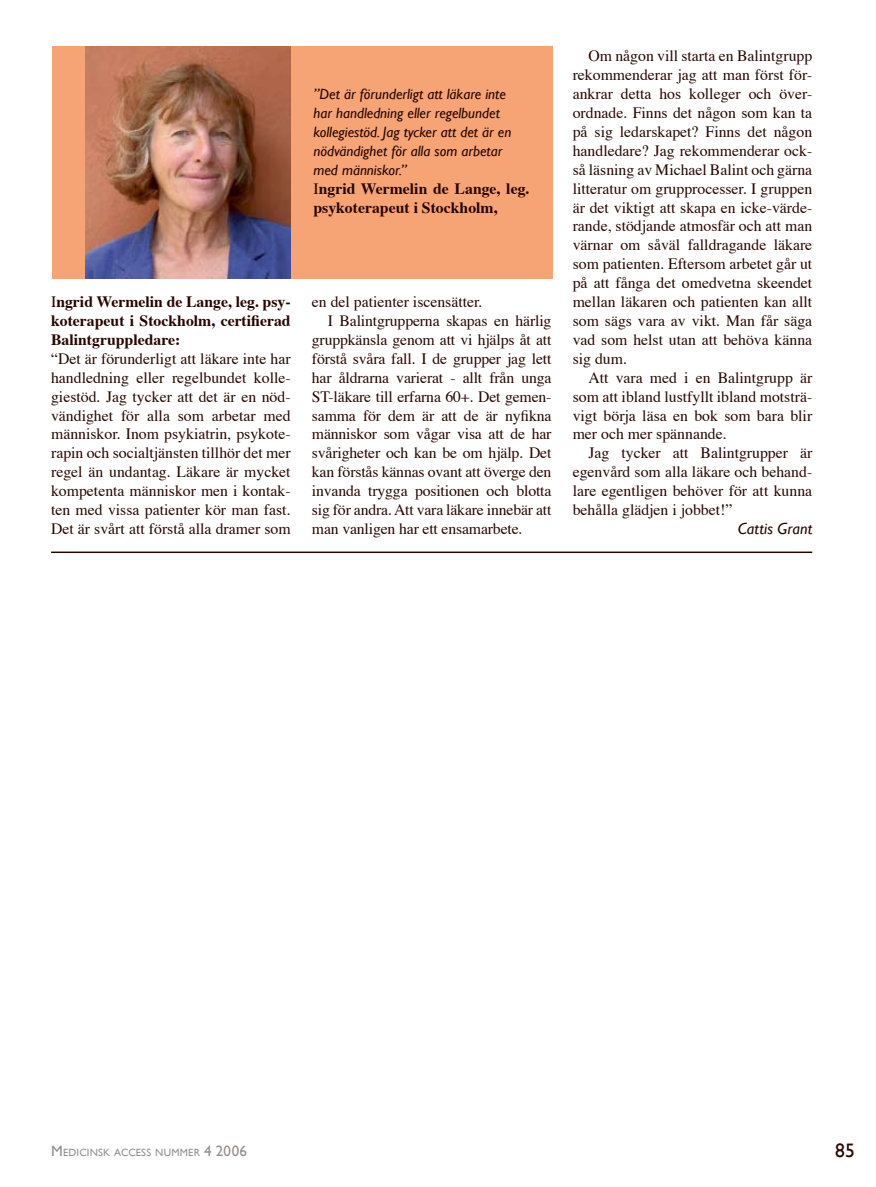
<style>
.page{position:relative;width:876px;height:1187px;background:#fff}
.page>*{position:absolute;margin:0;border:0;box-sizing:border-box;transform-origin:0 0}
.t1{font:19.5px "Gill Sans";color:#270600}
.t2{font:italic 16.05px "Gill Sans";letter-spacing:.015em;color:#270600}
.t3{font:15.75px/18.9px "Times";letter-spacing:-.01em;color:#270600;text-align:justify}
.t4{font:700 15.75px/18.9px "Times";color:#270600;text-align:justify}
.t5{font:italic 14.85px/18.9px "Gill Sans";color:#270600}
.t6{font:10.5px "Gill Sans";letter-spacing:.02em;color:#948f8a}
.s1{font-weight:400}
.s2{font-size:15px}
</style>
<div class="page">
<div style="left:52px;top:46px;width:500px;height:233px;background:#f6a376"></div>
<img style="left:85px;top:46px;width:206px;height:233px">
<hr style="left:51px;top:551px;width:761px;height:2px;background:#270600">
<p class="t4" style="left:51px;top:290px;width:241px"><span class="s1">I</span>ngrid Wermelin de Lange, leg. psy&shy;koterapeut i Stockholm, certifierad Balintgruppledare:</p>
<p class="t3" style="left:51px;top:348px;width:241px">“Det är förunderligt att läkare inte har handledning eller regelbundet kolle&shy;giestöd. Jag tycker att det är en nöd&shy;vändighet för alla som arbetar med människor. Inom psykiatrin, psykote&shy;rapin och socialtjänsten tillhör det mer regel än undantag. Läkare är mycket kompetenta människor men i kontak&shy;ten med vissa patienter kör man fast.<br>Det är svårt att förstå alla dramer som</p>
<p class="t5" style="left:313px;top:84px;width:199px">”Det är förunderligt att läkare inte har handledning eller regelbundet kollegiestöd. Jag tycker att det är en nödvändighet för alla som arbetar med människor.”</p>
<p class="t4" style="left:313px;top:177px;width:218px"><span class="s1">I</span>ngrid Wermelin de Lange, leg. psykoterapeut i Stockholm,</p>
<p class="t3" style="left:312px;top:291px;width:172px">en del patienter iscensätter.</p>
<p class="t3" style="left:328px;top:310px;width:225px">I Balintgrupperna skapas en härlig</p>
<p class="t3" style="left:312px;top:329px;width:241px">gruppkänsla genom att vi hjälps åt att</p>
<p class="t3" style="left:312px;top:348px;width:241px">förstå svåra fall. I de grupper jag lett</p>
<p class="t3" style="left:312px;top:366px;width:241px">har åldrarna varierat - allt från unga</p>
<p class="t3" style="left:312px;top:385px;width:241px">ST-läkare till erfarna 60+. Det gemen-</p>
<p class="t3" style="left:312px;top:404px;width:241px">samma för dem är att de är nyfikna</p>
<p class="t3" style="left:312px;top:423px;width:241px">människor som vågar visa att de har</p>
<p class="t3" style="left:312px;top:442px;width:241px">svårigheter och kan be om hjälp. Det</p>
<p class="t3" style="left:312px;top:461px;width:241px">kan förstås kännas ovant att överge den</p>
<p class="t3" style="left:312px;top:480px;width:241px">invanda trygga positionen och blotta</p>
<p class="t3" style="left:312px;top:499px;width:241px">sig för andra. Att vara läkare innebär att</p>
<p class="t3" style="left:312px;top:518px;width:212px">man vanligen har ett ensamarbete.</p>
<p class="t3" style="left:573px;top:45px;width:241px;text-indent:16px">Om någon vill starta en Balintgrupp rekommenderar jag att man först för&shy;ankrar detta hos kolleger och över&shy;ordnade. Finns det någon som kan ta på sig ledarskapet? Finns det någon handledare? Jag rekommenderar ock&shy;så läsning av Michael Balint och gärna litteratur om grupprocesser. I gruppen är det viktigt att skapa en icke-värde&shy;rande, stödjande atmosfär och att man värnar om såväl falldragande läkare som patienten. Eftersom arbetet går ut på att fånga det omedvetna skeendet mellan läkaren och patienten kan allt som sägs vara av vikt. Man får säga vad som helst utan att behöva känna sig dum.</p>
<p class="t3" style="left:573px;top:366px;width:241px;text-indent:16px">Att vara med i en Balintgrupp är som att ibland lustfyllt ibland motsträ&shy;vigt börja läsa en bok som bara blir mer och mer spännande.</p>
<p class="t3" style="left:573px;top:442px;width:241px;text-indent:16px">Jag tycker att Balintgrupper är egenvård som alla läkare och behand&shy;lare egentligen behöver för att kunna behålla glädjen i jobbet!”</p>
<p class="t2" style="left:738px;top:519px;width:76px">Cattis Grant</p>
<p class="t6" style="left:51px;top:1146px;width:197px"><span class="s2">M</span>EDICINSK ACCESS NUMMER <span class="s2">4 2006</span></p>
<p class="t1" style="left:835px;top:1138px;width:21px">85</p>
</div>
